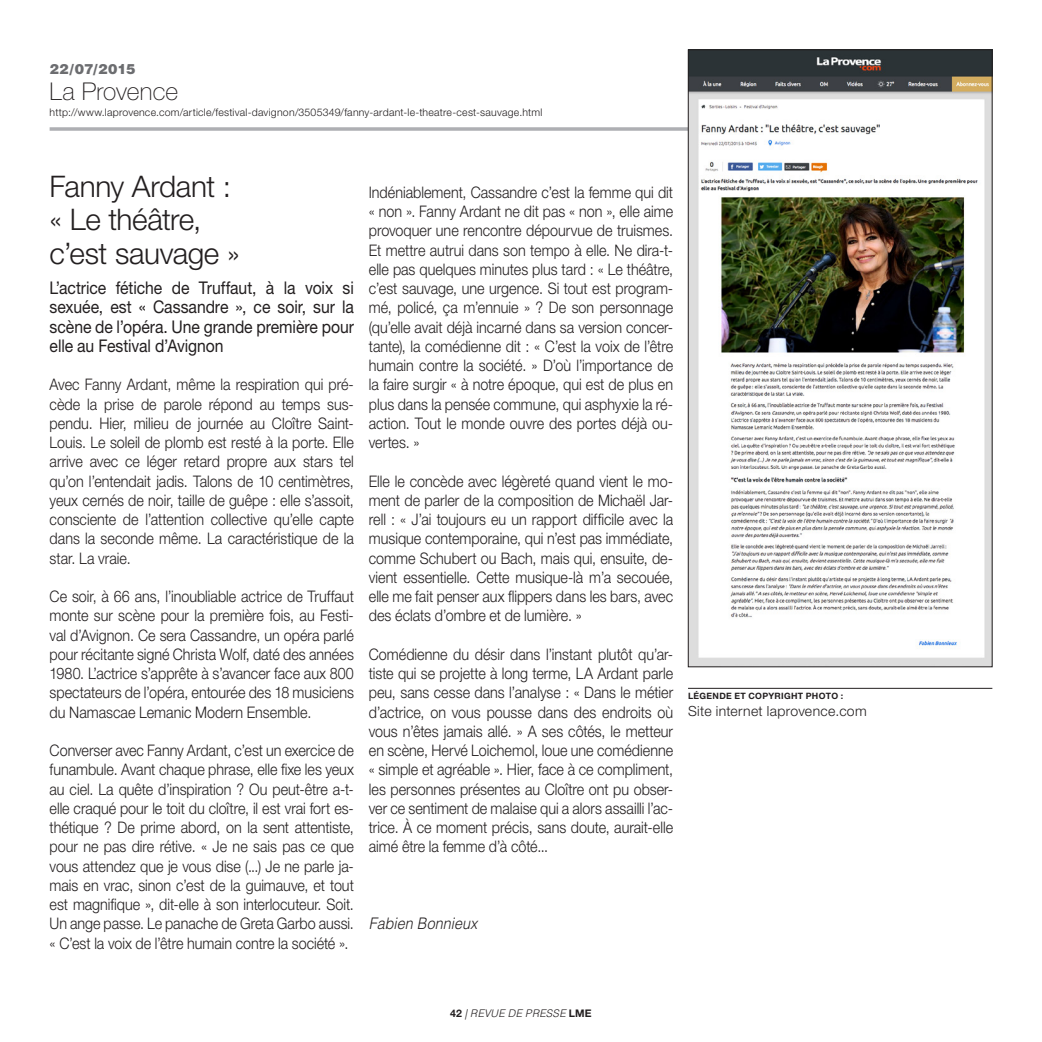
<style>
.page{position:relative;width:1042px;height:1042px;background:#fff}
.page>*{position:absolute;margin:0;border:0;box-sizing:border-box;transform-origin:0 0}
.t1{font:300 29.75px/33.2px "Helvetica Neue";letter-spacing:-.015em;color:#231f20}
.Nom_du_journal{font:100 24.5px "Helvetica Neue";letter-spacing:.005em;color:#231f20}
.t2{font:17.5px/19.2px "Helvetica Neue";letter-spacing:-.005em;color:#231f20;text-align:justify;scale:.9 1}
.Corps_du_texte{font:300 15.92px/19.2px "Helvetica Neue";color:#231f20;text-align:justify;scale:.9 1}
.Corps_du_texte-2{font:italic 300 15.92px "Helvetica";letter-spacing:.005em;color:#231f20;scale:.9 1}
.P_photos{font:300 14px "Helvetica Neue";letter-spacing:.025em;color:#231f20}
.Date_de_parution{font:900 14px "Helvetica";letter-spacing:.005em;color:#6c6d70}
.url{font:300 10.5px "Helvetica Neue";letter-spacing:.025em;color:#231f20}
.t3{font:italic 300 10.5px "Helvetica";letter-spacing:.03em;color:#231f20}
.H1_photos{font:700 8.75px "Helvetica Neue";letter-spacing:.04em;color:#231f20}
.s1{font-family:"Helvetica Neue";font-weight:700;font-style:normal}
</style>
<div class="page">
<svg style="left:50px;top:127px;width:638px;height:4px;background:#b7b8bc"></svg>
<hr style="left:688px;top:688px;width:304px;height:1px;background:#231f20">
<img style="left:690px;top:52px;width:300px;height:613px">
<p class="Date_de_parution" style="left:50px;top:60px;width:87px">22/07/2015</p>
<p class="Nom_du_journal" style="left:50px;top:77px;width:130px">La Provence</p>
<p class="url" style="left:50px;top:106px;width:494px">http://www.laprovence.com/article/festival-davignon/3505349/fanny-ardant-le-theatre-cest-sauvage.html</p>
<h1 class="t1" style="left:50px;top:169px;width:192px">Fanny Ardant : « Le théâtre, c’est sauvage »</h1>
<p class="t2" style="left:50px;top:278px;width:340px">L’actrice fétiche de Truffaut, à la voix si sexuée, est « Cassandre », ce soir, sur la scène de l’opéra. Une grande première pour elle au Festival d’Avignon</p>
<p class="Corps_du_texte" style="left:50px;top:375px;width:340px">Avec Fanny Ardant, même la respiration qui pré&shy;cède la prise de parole répond au temps sus&shy;pendu. Hier, milieu de journée au Cloître Saint-Louis. Le soleil de plomb est resté à la porte. Elle arrive avec ce léger retard propre aux stars tel qu’on l’entendait jadis. Talons de 10 centimètres, yeux cernés de noir, taille de guêpe : elle s’assoit, consciente de l’attention collective qu’elle capte dans la seconde même. La caractéristique de la star. La vraie.</p>
<p class="Corps_du_texte" style="left:50px;top:586px;width:340px">Ce soir, à 66 ans, l’inoubliable actrice de Truffaut monte sur scène pour la première fois, au Festi&shy;val d’Avignon. Ce sera Cassandre, un opéra parlé pour récitante signé Christa Wolf, daté des années 1980. L’actrice s’apprête à s’avancer face aux 800 spectateurs de l’opéra, entourée des 18 musiciens du Namascae Lemanic Modern Ensemble.</p>
<p class="Corps_du_texte" style="left:50px;top:740px;width:340px">Converser avec Fanny Ardant, c’est un exercice de funambule. Avant chaque phrase, elle fixe les yeux au ciel. La quête d’inspiration ? Ou peut-être a-t&shy;elle craqué pour le toit du cloître, il est vrai fort es&shy;thétique ? De prime abord, on la sent attentiste, pour ne pas dire rétive. « Je ne sais pas ce que vous attendez que je vous dise (...) Je ne parle ja&shy;mais en vrac, sinon c’est de la guimauve, et tout est magnifique », dit-elle à son interlocuteur. Soit.<br>Un ange passe. Le panache de Greta Garbo aussi. « C’est la voix de l’être humain contre la société ».</p>
<p class="Corps_du_texte" style="left:369px;top:182px;width:340px">Indéniablement, Cassandre c’est la femme qui dit « non ». Fanny Ardant ne dit pas « non », elle aime provoquer une rencontre dépourvue de truismes.<br>Et mettre autrui dans son tempo à elle. Ne dira-t&shy;elle pas quelques minutes plus tard : « Le théâtre, c’est sauvage, une urgence. Si tout est program&shy;mé, policé, ça m’ennuie » ? De son personnage (qu’elle avait déjà incarné dans sa version concer&shy;tante), la comédienne dit : « C’est la voix de l’être humain contre la société. » D’où l’importance de la faire surgir « à notre époque, qui est de plus en plus dans la pensée commune, qui asphyxie la ré&shy;action. Tout le monde ouvre des portes déjà ou&shy;vertes. »</p>
<p class="Corps_du_texte" style="left:369px;top:471px;width:340px">Elle le concède avec légèreté quand vient le mo&shy;ment de parler de la composition de Michaël Jar&shy;rell : « J’ai toujours eu un rapport difficile avec la musique contemporaine, qui n’est pas immédiate, comme Schubert ou Bach, mais qui, ensuite, de&shy;vient essentielle. Cette musique-là m’a secouée, elle me fait penser aux flippers dans les bars, avec des éclats d’ombre et de lumière. »</p>
<p class="Corps_du_texte" style="left:369px;top:644px;width:340px">Comédienne du désir dans l’instant plutôt qu’ar&shy;tiste qui se projette à long terme, LA Ardant parle peu, sans cesse dans l’analyse : « Dans le métier d’actrice, on vous pousse dans des endroits où vous n’êtes jamais allé. » A ses côtés, le metteur en scène, Hervé Loichemol, loue une comédienne « simple et agréable ». Hier, face à ce compliment, les personnes présentes au Cloître ont pu obser&shy;ver ce sentiment de malaise qui a alors assailli l’ac&shy;trice. À ce moment précis, sans doute, aurait-elle aimé être la femme d’à côté...</p>
<p class="Corps_du_texte-2" style="left:369px;top:914px;width:122px">Fabien Bonnieux</p>
<p class="H1_photos" style="left:688px;top:690px;width:157px">LÉGENDE ET COPYRIGHT PHOTO :</p>
<p class="P_photos" style="left:688px;top:702px;width:180px">Site internet laprovence.com</p>
<p class="t3" style="left:450px;top:1007px;width:143px"><span class="s1">42</span> | REVUE DE PRESSE <span class="s1">LME</span></p>
</div>
